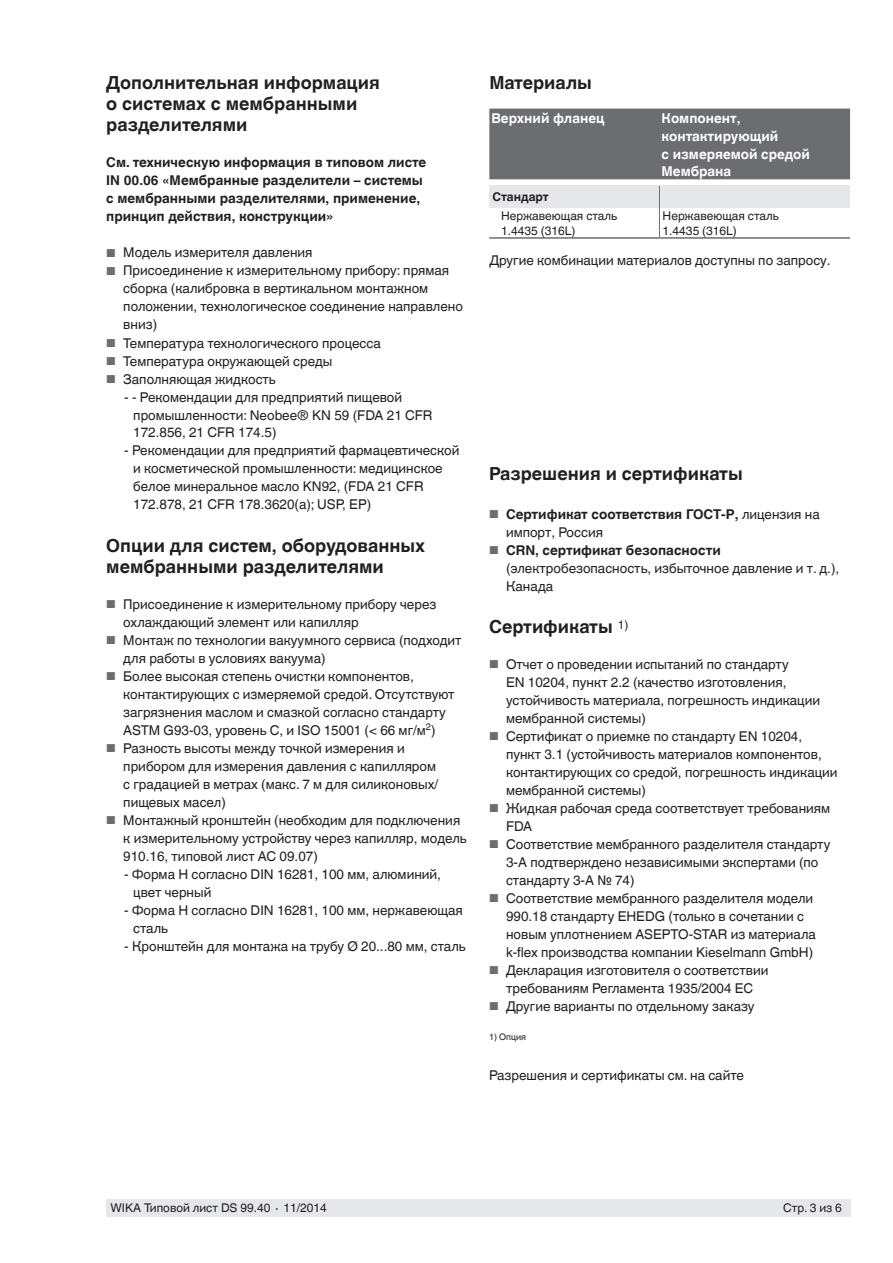
<style>
.page{position:relative;width:893px;height:1263px;background:#fff}
.page>*{position:absolute;margin:0;border:0;box-sizing:border-box;transform-origin:0 0}
.t1{font:700 18px/21px "Helvetica World";color:#231f20}
.t2{font:13.5px/18px "Helvetica World";color:#231f20}
.t3{font:700 13.5px/18px "Helvetica World";color:#231f20}
.t4{font:700 13.5px/17.9px "Helvetica World";color:#fff}
.t5{font:12px/15px "Helvetica World";color:#231f20}
.t6{font:700 12px "Helvetica World";color:#231f20}
.t7{font:9px "Helvetica World";color:#231f20}
.s1{font-size:11.55px;color:#6c6d70}
.s2{font-weight:400;font-size:11.55px;color:#6c6d70}
.s3{font-weight:400}
.s4{font-weight:700}
</style>
<div class="page">
<div style="left:106px;top:1199px;width:744px;height:17px;background:#e6e7e9"></div>
<div style="left:489px;top:109px;width:361px;height:70px;background:#6c6d70"></div>
<div style="left:489px;top:186px;width:170px;height:22px;background:#e6e7e9"></div>
<div style="left:659px;top:186px;width:191px;height:22px;background:#e6e7e9"></div>
<hr style="left:489px;top:237px;width:170px;height:2px;background:#6c6d70">
<hr style="left:659px;top:237px;width:191px;height:2px;background:#6c6d70">
<svg style="left:659px;top:186px;width:1px;height:51px"></svg>
<h1 class="t1" style="left:106px;top:73px;width:275px">Дополнительная информация о системах с мембранными разделителями</h1>
<p class="t3" style="left:106px;top:154px;width:321px">См. техническую информация в типовом листе IN 00.06 «Мембранные разделители – системы с мембранными разделителями, применение, принцип действия, конструкции»</p>
<p class="t2" style="left:106px;top:244px;width:208px"><span class="s1">■</span> Модель измерителя давления</p>
<p class="t2" style="left:123px;top:262px;width:341px;text-indent:-17px"><span class="s1">■</span> Присоединение к измерительному прибору: прямая сборка (калибровка в вертикальном монтажном положении, технологическое соединение направлено вниз)</p>
<p class="t2" style="left:106px;top:334px;width:276px"><span class="s1">■</span> Температура технологического процесса</p>
<p class="t2" style="left:106px;top:352px;width:228px"><span class="s1">■</span> Температура окружающей среды</p>
<p class="t2" style="left:106px;top:370px;width:171px"><span class="s1">■</span> Заполняющая жидкость</p>
<p class="t2" style="left:133px;top:388px;width:301px;text-indent:-9px">- - Рекомендации для предприятий пищевой промышленности: Neobee® KN 59 (FDA 21 CFR<br>172.856, 21 CFR 174.5)</p>
<p class="t2" style="left:133px;top:442px;width:328px;text-indent:-9px">- Рекомендации для предприятий фармацевтической и косметической промышленности: медицинское белое минеральное масло KN92, (FDA 21 CFR 172.878, 21 CFR 178.3620(a); USP, EP)</p>
<h1 class="t1" style="left:106px;top:535px;width:320px">Опции для систем, оборудованных мембранными разделителями</h1>
<p class="t2" style="left:123px;top:595px;width:315px;text-indent:-17px"><span class="s1">■</span> Присоединение к измерительному прибору через охлаждающий элемент или капилляр</p>
<p class="t2" style="left:123px;top:631px;width:340px;text-indent:-17px"><span class="s1">■</span> Монтаж по технологии вакуумного сервиса (подходит для работы в условиях вакуума)</p>
<p class="t2" style="left:123px;top:667px;width:333px;text-indent:-17px"><span class="s1">■</span> Более высокая степень очистки компонентов, контактирующих с измеряемой средой. Отсутствуют загрязнения маслом и смазкой согласно стандарту ASTM G93-03, уровень С, и ISO 15001 (&lt; 66 мг/м<sup>2</sup>)</p>
<p class="t2" style="left:123px;top:739px;width:316px;text-indent:-17px"><span class="s1">■</span> Разность высоты между точкой измерения и прибором для измерения давления с капилляром с градацией в метрах (макс. 7 м для силиконовых/ пищевых масел)</p>
<p class="t2" style="left:123px;top:811px;width:345px;text-indent:-17px"><span class="s1">■</span> Монтажный кронштейн (необходим для подключения к измерительному устройству через капилляр, модель<br>910.16, типовой лист AC 09.07)</p>
<p class="t2" style="left:133px;top:865px;width:309px;text-indent:-9px">- Форма H согласно DIN 16281, 100 мм, алюминий, цвет черный</p>
<p class="t2" style="left:133px;top:901px;width:331px;text-indent:-9px">- Форма H согласно DIN 16281, 100 мм, нержавеющая сталь</p>
<p class="t2" style="left:124px;top:937px;width:343px">- Кронштейн для монтажа на трубу Ø 20...80 мм, сталь</p>
<h1 class="t1" style="left:489px;top:73px;width:104px">Материалы</h1>
<p class="t4" style="left:491px;top:109px;width:115px">Верхний фланец</p>
<p class="t4" style="left:662px;top:109px;width:150px">Компонент, контактирующий<br>с измеряемой средой<br>Мембрана</p>
<p class="t6" style="left:492px;top:190px;width:58px">Стандарт</p>
<p class="t5" style="left:501px;top:208px;width:118px">Нержавеющая сталь<br>1.4435 (316L)</p>
<p class="t5" style="left:663px;top:208px;width:118px">Нержавеющая сталь<br>1.4435 (316L)</p>
<p class="t2" style="left:489px;top:251px;width:343px">Другие комбинации материалов доступны по запросу.</p>
<h1 class="t1" style="left:489px;top:463px;width:255px">Разрешения и сертификаты</h1>
<p class="t3" style="left:506px;top:505px;width:315px;text-indent:-17px"><span class="s2">■</span> Сертификат соответствия ГОСТ-Р, <span class="s3">лицензия на импорт, Россия</span></p>
<p class="t2" style="left:506px;top:541px;width:335px;text-indent:-17px"><span class="s1">■</span> <span class="s4">CRN, сертификат безопасности </span>(электробезопасность, избыточное давление и т. д.),<br>Канада</p>
<h1 class="t1" style="left:489px;top:616px;width:141px">Сертификаты <sup>1)</sup></h1>
<p class="t2" style="left:506px;top:655px;width:316px;text-indent:-17px"><span class="s1">■</span> Отчет о проведении испытаний по стандарту<br>EN 10204, пункт 2.2 (качество изготовления, устойчивость материала, погрешность индикации мембранной системы)</p>
<p class="t2" style="left:506px;top:727px;width:333px;text-indent:-17px"><span class="s1">■</span> Сертификат о приемке по стандарту EN 10204, пункт 3.1 (устойчивость материалов компонентов, контактирующих со средой, погрешность индикации мембранной системы)</p>
<p class="t2" style="left:506px;top:799px;width:326px;text-indent:-17px"><span class="s1">■</span> Жидкая рабочая среда соответствует требованиям<br>FDA</p>
<p class="t2" style="left:506px;top:835px;width:326px;text-indent:-17px"><span class="s1">■</span> Соответствие мембранного разделителя стандарту<br>3-А подтверждено независимыми экспертами (по стандарту 3-А № 74)</p>
<p class="t2" style="left:506px;top:889px;width:311px;text-indent:-17px"><span class="s1">■</span> Соответствие мембранного разделителя модели 990.18 стандарту EHEDG (только в сочетании с новым уплотнением ASEPTO-STAR из материала k-flex производства компании Kieselmann GmbH)</p>
<p class="t2" style="left:489px;top:961px;width:281px;text-align:center"><span class="s1">■</span> Декларация изготовителя о соответствии требованиям Регламента 1935/2004 EC</p>
<p class="t2" style="left:489px;top:997px;width:267px"><span class="s1">■</span> Другие варианты по отдельному заказу</p>
<p class="t7" style="left:489px;top:1031px;width:39px">1) Опция</p>
<p class="t2" style="left:489px;top:1066px;width:256px">Разрешения и сертификаты см. на сайте</p>
<p class="t5" style="left:111px;top:1200px;width:218px">WIKA Типовой лист DS 99.40 ∙ 11/2014</p>
<p class="t5" style="left:783px;top:1200px;width:60px">Стр. 3 из 6</p>
</div>
